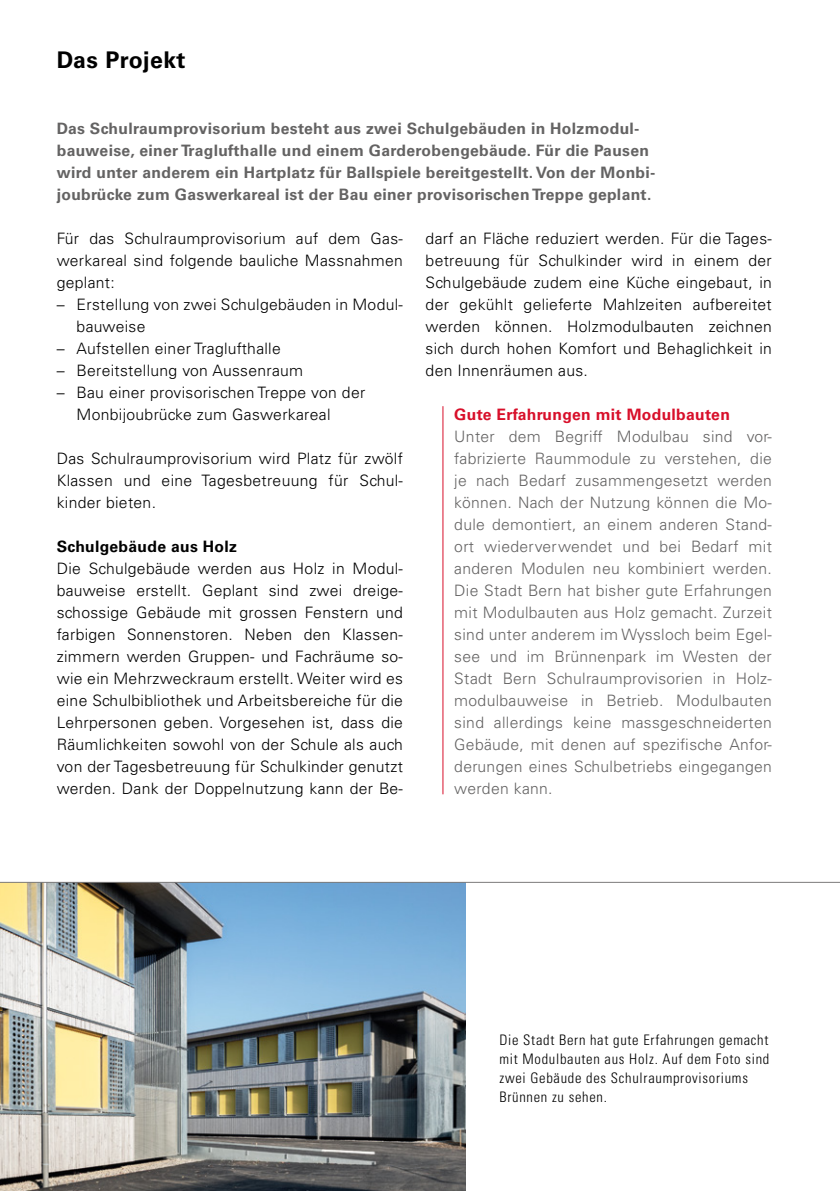
<style>
.page{position:relative;width:840px;height:1191px;background:#fff}
.page>*{position:absolute;margin:0;border:0;box-sizing:border-box;transform-origin:0 0}
.t1{font:700 23px "Univers LT Std";letter-spacing:.02em;color:#000}
.t2{font:300 15.6px/22px "Univers LT Std";letter-spacing:.02em;color:#000;text-align:justify}
.t3{font:300 15.6px/22px "Univers LT Std";letter-spacing:.02em;color:#646363;text-align:justify}
.t4{font:700 15.6px/22px "Univers LT Std";letter-spacing:.02em;color:#646363}
.t5{font:700 15.6px "Univers LT Std";letter-spacing:.02em;color:#d80f2a}
.t6{font:700 15.6px "Univers LT Std";letter-spacing:.02em;color:#000}
.t7{font:300 condensed 14.4px/19px "Univers LT Std";letter-spacing:.05em;color:#000}
</style>
<div class="page">
<hr style="left:442px;top:406px;width:1px;height:388px;background:#d80f2a">
<img style="left:0;top:883px;width:465px;height:308px">
<hr style="left:0;top:882px;width:839px;height:1px;background:#7c7b7b">
<h3 class="t1" style="left:57px;top:46px;width:130px">Das Projekt</h3>
<p class="t4" style="left:57px;top:118px;width:599px">Das Schulraumprovisorium besteht aus zwei Schulgebäuden in Holzmodul&shy;bauweise, einer Traglufthalle und einem Garderobengebäude. Für die Pausen wird unter anderem ein Hartplatz für Ballspiele bereitgestellt. Von der Monbi&shy;joubrücke zum Gaswerkareal ist der Bau einer provisorischen Treppe geplant.</p>
<p class="t2" style="left:57px;top:228px;width:347px">Für das Schulraumprovisorium auf dem Gas&shy;werkareal sind folgende bauliche Massnahmen geplant:</p>
<p class="t2" style="left:77px;top:294px;width:327px;text-indent:-20px">– Erstellung von zwei Schulgebäuden in Modul&shy;bauweise</p>
<p class="t2" style="left:57px;top:338px;width:225px">– Aufstellen einer Traglufthalle</p>
<p class="t2" style="left:57px;top:360px;width:248px">– Bereitstellung von Aussenraum</p>
<p class="t2" style="left:77px;top:382px;width:290px;text-indent:-20px">– Bau einer provisorischen Treppe von der<br>Monbijoubrücke zum Gaswerkareal</p>
<p class="t2" style="left:57px;top:448px;width:347px">Das Schulraumprovisorium wird Platz für zwölf Klassen und eine Tagesbetreuung für Schul&shy;kinder bieten.</p>
<h4 class="t6" style="left:57px;top:537px;width:182px">Schulgebäude aus Holz</h4>
<p class="t2" style="left:57px;top:558px;width:347px">Die Schulgebäude werden aus Holz in Modul&shy;bauweise erstellt. Geplant sind zwei dreige&shy;schossige Gebäude mit grossen Fenstern und farbigen Sonnenstoren. Neben den Klassen&shy;zimmern werden Gruppen- und Fachräume so&shy;wie ein Mehrzweckraum erstellt. Weiter wird es eine Schulbibliothek und Arbeitsbereiche für die Lehrpersonen geben. Vorgesehen ist, dass die Räumlichkeiten sowohl von der Schule als auch von der Tagesbetreuung für Schulkinder genutzt werden. Dank der Doppelnutzung kann der Be-</p>
<p class="t2" style="left:425px;top:227px;width:347px">darf an Fläche reduziert werden. Für die Tages&shy;betreuung für Schulkinder wird in einem der Schulgebäude zudem eine Küche eingebaut, in der gekühlt gelieferte Mahlzeiten aufbereitet werden können. Holzmodulbauten zeichnen sich durch hohen Komfort und Behaglichkeit in den Innenräumen aus.</p>
<h5 class="t5" style="left:454px;top:405px;width:277px">Gute Erfahrungen mit Modulbauten</h5>
<p class="t3" style="left:454px;top:426px;width:319px">Unter dem Begriff Modulbau sind vor&shy;fabrizierte Raummodule zu verstehen, die je nach Bedarf zusammengesetzt werden können. Nach der Nutzung können die Mo&shy;dule demontiert, an einem anderen Stand&shy;ort wiederverwendet und bei Bedarf mit anderen Modulen neu kombiniert werden.<br>Die Stadt Bern hat bisher gute Erfahrungen mit Modulbauten aus Holz gemacht. Zurzeit sind unter anderem im Wyssloch beim Egel&shy;see und im Brünnenpark im Westen der Stadt Bern Schulraumprovisorien in Holz&shy;modulbauweise in Betrieb. Modulbauten sind allerdings keine massgeschneiderten Gebäude, mit denen auf spezifische Anfor&shy;derungen eines Schulbetriebs eingegangen werden kann.</p>
<p class="t7" style="left:499px;top:1030px;width:271px">Die Stadt Bern hat gute Erfahrungen gemacht mit Modulbauten aus Holz. Auf dem Foto sind zwei Gebäude des Schulraumprovisoriums Brünnen zu sehen.</p>
</div>
